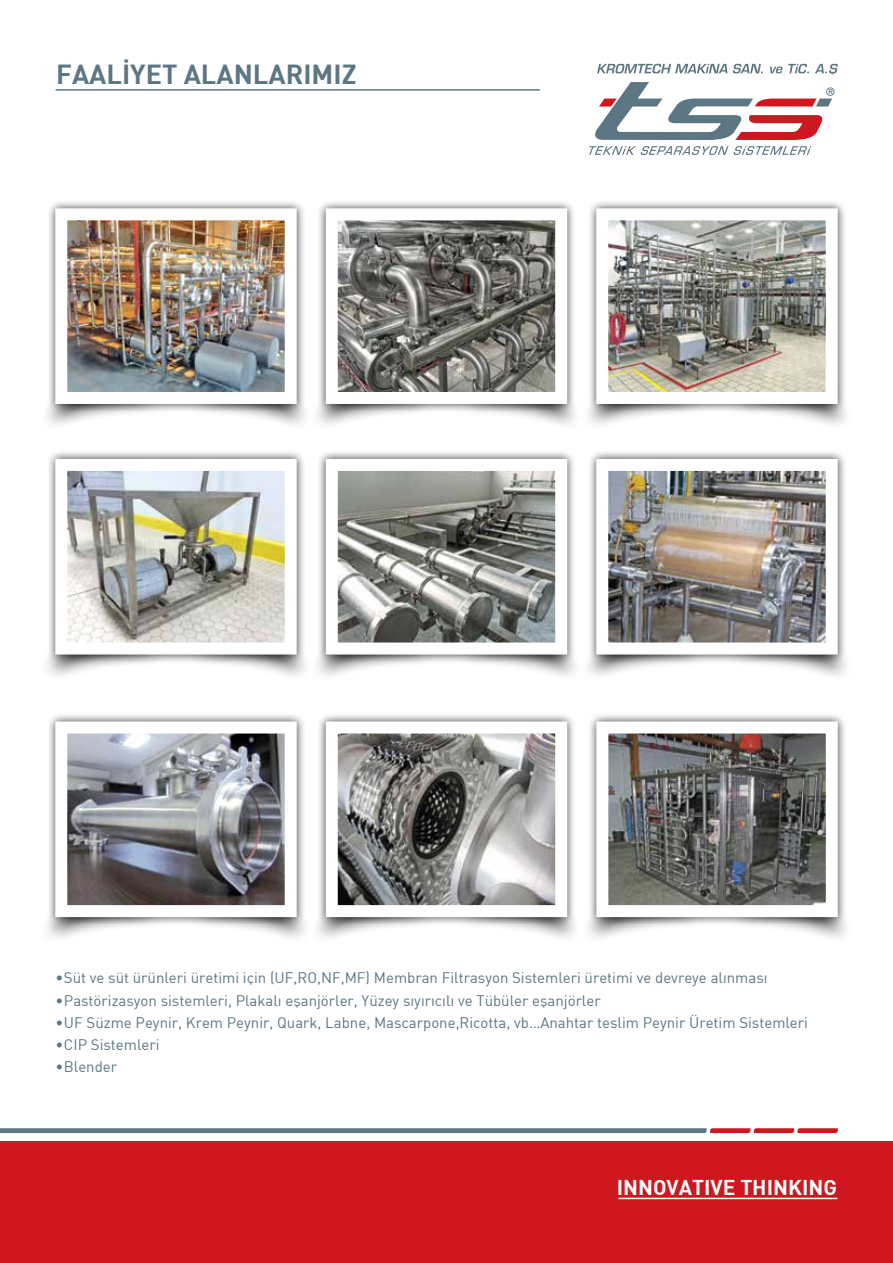
<style>
.page{position:relative;width:893px;height:1263px;background:#fff}
.page>*{position:absolute;margin:0;border:0;box-sizing:border-box;transform-origin:0 0}
.t1{font:700 27px "DI Nbek";color:#5d7683}
.t2{font:700 21px "DI Nbek";color:#fff}
.t3{font:15px "DI Nbek";color:#5d7683}
</style>
<div class="page">
<div style="left:0;top:1141px;width:893px;height:122px;background:#ce171e"></div>
<svg style="left:0;top:1128px;width:838px;height:5px;background:#76717d"></svg>
<hr style="left:56px;top:89px;width:483px;height:2px;background:#5d7683">
<svg style="left:597px;top:64px;width:130px;height:9px"></svg>
<svg style="left:733px;top:64px;width:30px;height:9px"></svg>
<svg style="left:770px;top:67px;width:12px;height:6px"></svg>
<svg style="left:788px;top:64px;width:21px;height:9px"></svg>
<svg style="left:815px;top:64px;width:23px;height:11px"></svg>
<svg style="left:734px;top:146px;width:77px;height:9px"></svg>
<svg style="left:589px;top:146px;width:139px;height:9px"></svg>
<svg style="left:595px;top:82px;width:239px;height:58px"></svg>
<hr style="left:619px;top:1198px;width:218px;height:1px;background:#fff">
<div style="left:184px;top:365px;width:129px;height:66px;background:#000;opacity:.75"></div>
<div style="left:39px;top:365px;width:129px;height:66px;background:#000;opacity:.75"></div>
<div style="left:46px;top:199px;width:260px;height:214px;background:#000;opacity:.75"></div>
<img style="left:49px;top:202px;width:254px;height:208px">
<div style="left:184px;top:615px;width:129px;height:66px;background:#000;opacity:.75"></div>
<div style="left:39px;top:615px;width:129px;height:66px;background:#000;opacity:.75"></div>
<div style="left:46px;top:450px;width:260px;height:214px;background:#000;opacity:.75"></div>
<img style="left:49px;top:453px;width:254px;height:207px">
<div style="left:184px;top:878px;width:129px;height:66px;background:#000;opacity:.75"></div>
<div style="left:39px;top:878px;width:129px;height:66px;background:#000;opacity:.75"></div>
<div style="left:46px;top:712px;width:260px;height:214px;background:#000;opacity:.75"></div>
<svg style="left:49px;top:715px;width:254px;height:208px"></svg>
<div style="left:725px;top:365px;width:129px;height:66px;background:#000;opacity:.75"></div>
<div style="left:580px;top:365px;width:129px;height:66px;background:#000;opacity:.75"></div>
<div style="left:587px;top:199px;width:260px;height:214px;background:#000;opacity:.75"></div>
<img style="left:590px;top:202px;width:254px;height:208px">
<div style="left:725px;top:615px;width:129px;height:66px;background:#000;opacity:.75"></div>
<div style="left:580px;top:615px;width:129px;height:66px;background:#000;opacity:.75"></div>
<div style="left:587px;top:450px;width:260px;height:214px;background:#000;opacity:.75"></div>
<img style="left:590px;top:453px;width:254px;height:207px">
<div style="left:454px;top:365px;width:129px;height:66px;background:#000;opacity:.75"></div>
<div style="left:310px;top:365px;width:128px;height:66px;background:#000;opacity:.75"></div>
<div style="left:317px;top:199px;width:260px;height:214px;background:#000;opacity:.75"></div>
<svg style="left:320px;top:202px;width:253px;height:208px"></svg>
<div style="left:454px;top:615px;width:129px;height:66px;background:#000;opacity:.75"></div>
<div style="left:310px;top:615px;width:128px;height:66px;background:#000;opacity:.75"></div>
<div style="left:317px;top:450px;width:260px;height:214px;background:#000;opacity:.75"></div>
<svg style="left:320px;top:453px;width:253px;height:207px"></svg>
<div style="left:454px;top:878px;width:129px;height:66px;background:#000;opacity:.75"></div>
<div style="left:310px;top:878px;width:128px;height:66px;background:#000;opacity:.75"></div>
<div style="left:317px;top:712px;width:260px;height:214px;background:#000;opacity:.75"></div>
<svg style="left:320px;top:715px;width:253px;height:208px"></svg>
<div style="left:725px;top:878px;width:129px;height:66px;background:#000;opacity:.75"></div>
<div style="left:580px;top:878px;width:129px;height:66px;background:#000;opacity:.75"></div>
<div style="left:587px;top:712px;width:260px;height:214px;background:#000;opacity:.75"></div>
<svg style="left:590px;top:715px;width:254px;height:208px"></svg>
<h1 class="t1" style="left:56px;top:57px;width:302px">FAALİYET ALANLARIMIZ</h1>
<p class="t3" style="left:55px;top:968px;width:714px">•Süt ve süt ürünleri üretimi için (UF,RO,NF,MF) Membran Filtrasyon Sistemleri üretimi ve devreye alınması</p>
<p class="t3" style="left:55px;top:991px;width:547px">•Pastörizasyon sistemleri, Plakalı eşanjörler, Yüzey sıyırıcılı ve Tübüler eşanjörler</p>
<p class="t3" style="left:55px;top:1013px;width:754px">•UF Süzme Peynir, Krem Peynir, Quark, Labne, Mascarpone,Ricotta, vb…Anahtar teslim Peynir Üretim Sistemleri</p>
<p class="t3" style="left:55px;top:1035px;width:106px">•CIP Sistemleri</p>
<p class="t3" style="left:55px;top:1057px;width:63px">•Blender</p>
<h2 class="t2" style="left:617px;top:1173px;width:222px">INNOVATIVE THINKING</h2>
</div>
